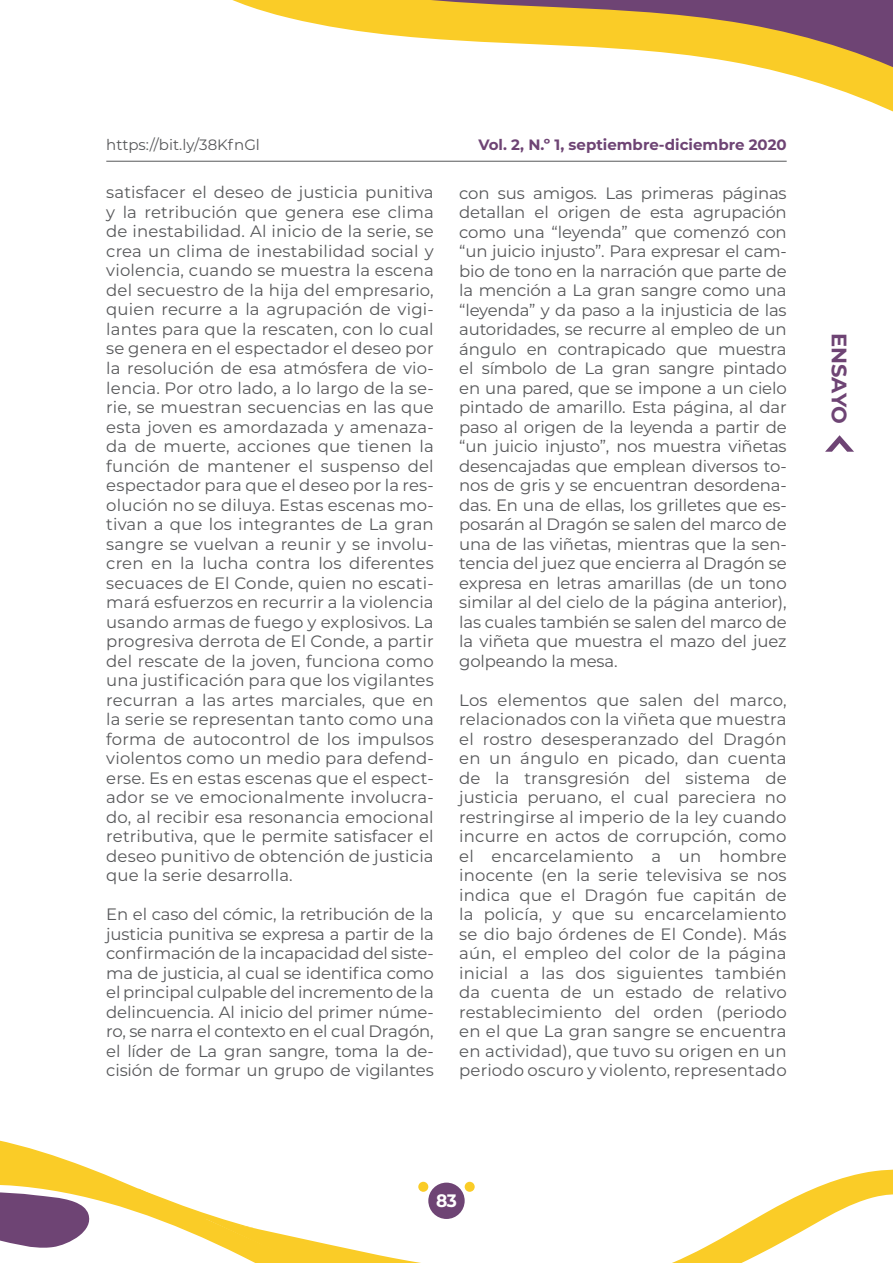
<style>
.page{position:relative;width:893px;height:1263px;background:#fff}
.page>*{position:absolute;margin:0;border:0;box-sizing:border-box;transform-origin:0 0}
.pestañas{font:700 21px "Montserrat";color:#6e4474}
.t1{font:700 18px "Montserrat";color:#fff;scale:.95 1}
.t2{font:16.5px/19.5px "Montserrat";letter-spacing:-.01em;color:#57585a;text-align:justify}
.t3{font:700 15px "Montserrat";color:#6e4474}
.t4{font:15px "Montserrat";color:#57585a}
</style>
<div class="page">
<svg style="left:0;top:1140px;width:201px;height:108px"></svg>
<svg style="left:201px;top:1169px;width:692px;height:94px"></svg>
<svg style="left:138px;top:1188px;width:119px;height:41px"></svg>
<svg style="left:267px;top:0;width:626px;height:161px"></svg>
<hr style="left:106px;top:161px;width:681px;height:1px;background:#57585a">
<svg style="left:825px;top:435px;width:29px;height:17px"></svg>
<p class="t4" style="left:106px;top:134px;width:155px">https://bit.ly/38KfnGl</p>
<p class="t2" style="left:106px;top:182px;width:329px">satisfacer el deseo de justicia punitiva y la retribución que genera ese clima de inestabilidad. Al inicio de la serie, se crea un clima de inestabilidad social y violencia, cuando se muestra la escena del secuestro de la hija del empresario, quien recurre a la agrupación de vigi&shy;lantes para que la rescaten, con lo cual se genera en el espectador el deseo por la resolución de esa atmósfera de vio&shy;lencia. Por otro lado, a lo largo de la se&shy;rie, se muestran secuencias en las que esta joven es amordazada y amenaza&shy;da de muerte, acciones que tienen la función de mantener el suspenso del espectador para que el deseo por la res&shy;olución no se diluya. Estas escenas mo&shy;tivan a que los integrantes de La gran sangre se vuelvan a reunir y se involu&shy;cren en la lucha contra los diferentes secuaces de El Conde, quien no escati&shy;mará esfuerzos en recurrir a la violencia usando armas de fuego y explosivos. La progresiva derrota de El Conde, a partir del rescate de la joven, funciona como una justificación para que los vigilantes recurran a las artes marciales, que en la serie se representan tanto como una forma de autocontrol de los impulsos violentos como un medio para defend&shy;erse. Es en estas escenas que el espect&shy;ador se ve emocionalmente involucra&shy;do, al recibir esa resonancia emocional retributiva, que le permite satisfacer el deseo punitivo de obtención de justicia que la serie desarrolla.</p>
<p class="t2" style="left:106px;top:904px;width:329px">En el caso del cómic, la retribución de la justicia punitiva se expresa a partir de la confirmación de la incapacidad del siste&shy;ma de justicia, al cual se identifica como el principal culpable del incremento de la delincuencia. Al inicio del primer núme&shy;ro, se narra el contexto en el cual Dragón, el líder de La gran sangre, toma la de&shy;cisión de formar un grupo de vigilantes</p>
<p class="t3" style="left:478px;top:134px;width:310px">Vol. 2, N.º 1, septiembre-diciembre 2020</p>
<p class="t2" style="left:459px;top:183px;width:329px">con sus amigos. Las primeras páginas detallan el origen de esta agrupación como una “leyenda” que comenzó con “un juicio injusto”. Para expresar el cam&shy;bio de tono en la narración que parte de la mención a La gran sangre como una “leyenda” y da paso a la injusticia de las autoridades, se recurre al empleo de un ángulo en contrapicado que muestra el símbolo de La gran sangre pintado en una pared, que se impone a un cielo pintado de amarillo. Esta página, al dar paso al origen de la leyenda a partir de “un juicio injusto”, nos muestra viñetas desencajadas que emplean diversos to&shy;nos de gris y se encuentran desordena&shy;das. En una de ellas, los grilletes que es&shy;posarán al Dragón se salen del marco de una de las viñetas, mientras que la sen&shy;tencia del juez que encierra al Dragón se expresa en letras amarillas (de un tono similar al del cielo de la página anterior), las cuales también se salen del marco de la viñeta que muestra el mazo del juez golpeando la mesa.</p>
<p class="t2" style="left:459px;top:690px;width:329px">Los elementos que salen del marco, relacionados con la viñeta que muestra el rostro desesperanzado del Dragón en un ángulo en picado, dan cuenta de la transgresión del sistema de justicia peruano, el cual pareciera no restringirse al imperio de la ley cuando incurre en actos de corrupción, como el encarcelamiento a un hombre inocente (en la serie televisiva se nos indica que el Dragón fue capitán de la policía, y que su encarcelamiento se dio bajo órdenes de El Conde). Más aún, el empleo del color de la página inicial a las dos siguientes también da cuenta de un estado de relativo restablecimiento del orden (periodo en el que La gran sangre se encuentra en actividad), que tuvo su origen en un periodo oscuro y violento, representado</p>
<p class="pestañas" style="left:854px;top:333px;width:92px;rotate:90deg">ENSAYO</p>
<p class="t1" style="left:436px;top:1187px;width:23px">83</p>
</div>
